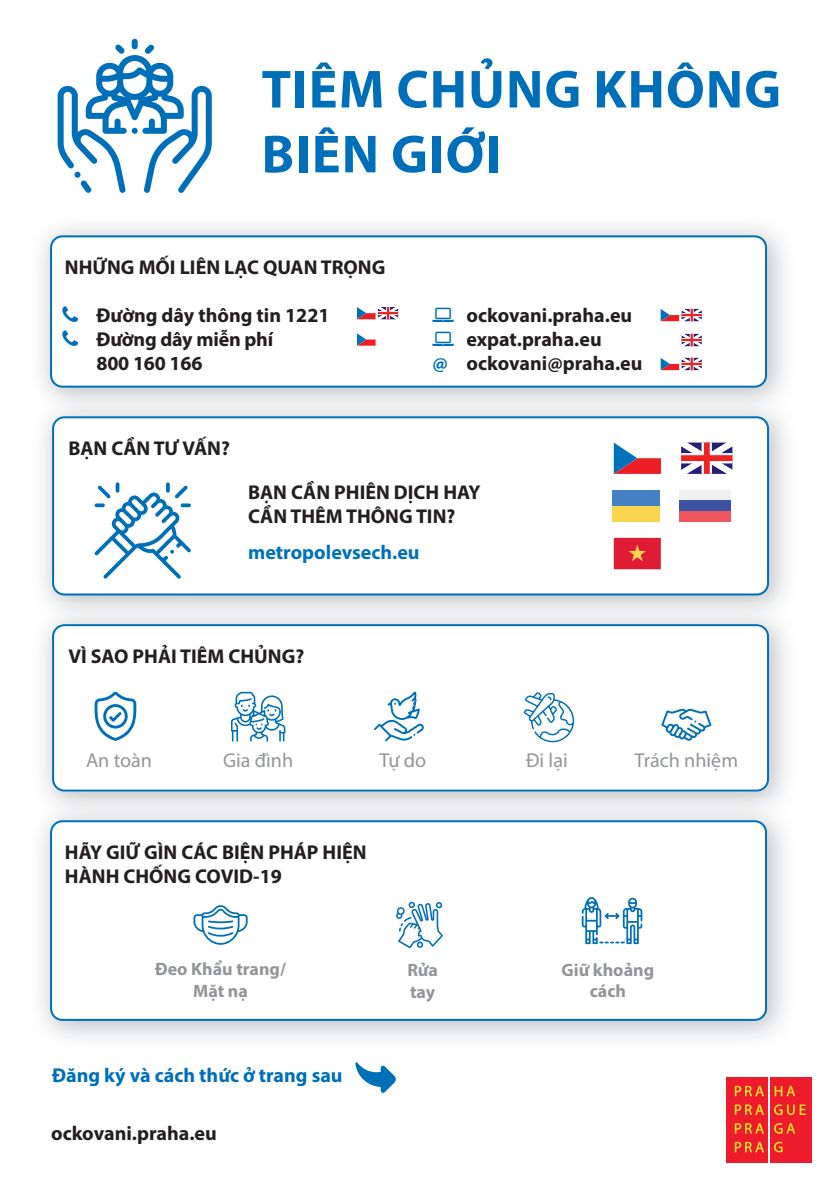
<style>
.page{position:relative;width:840px;height:1191px;background:#fff}
.page>*{position:absolute;margin:0;border:0;box-sizing:border-box;transform-origin:0 0}
.t1{font:700 54px/64.8px "Myriad Pro";letter-spacing:.02em;color:#006fba}
.t2{font:700 20px/24px "Myriad Pro";color:#231f20}
.t3{font:20px "Myriad Pro";color:#939598}
.t4{font:700 20px "Myriad Pro";color:#006fba}
.t5{font:700 20px "Myriad Pro";color:#0072bc}
.t6{font:700 18px/21.6px "Myriad Pro";color:#939598;text-align:center}
.s1{color:#006fba}
</style>
<div class="page">
<div style="left:726px;top:1077px;width:41px;height:85px;background:#ee1b2d"></div>
<div style="left:769px;top:1077px;width:42px;height:85px;background:#ee1b2d"></div>
<svg style="left:734px;top:1085px;width:29px;height:11px"></svg>
<svg style="left:774px;top:1085px;width:20px;height:11px"></svg>
<svg style="left:734px;top:1104px;width:29px;height:11px"></svg>
<svg style="left:774px;top:1104px;width:31px;height:11px"></svg>
<svg style="left:734px;top:1123px;width:29px;height:10px"></svg>
<svg style="left:774px;top:1123px;width:20px;height:10px"></svg>
<svg style="left:734px;top:1141px;width:29px;height:11px"></svg>
<svg style="left:774px;top:1141px;width:8px;height:11px"></svg>
<div style="left:132px;top:39px;width:6px;height:10px;background:#006fba;border-radius:3px"></div>
<svg style="left:58px;top:44px;width:154px;height:149px"></svg>
<img style="left:41px;top:226px;width:744px;height:169px">
<div style="left:51px;top:236px;width:714px;height:151px;background:#fff;border-radius:11px"></div>
<div style="left:50px;top:235px;width:716px;height:153px;border:2px solid #006fba;border-radius:11px"></div>
<svg style="left:357px;top:307px;width:41px;height:12px"></svg>
<svg style="left:357px;top:333px;width:18px;height:13px"></svg>
<svg style="left:660px;top:309px;width:41px;height:12px"></svg>
<svg style="left:681px;top:334px;width:20px;height:12px"></svg>
<svg style="left:660px;top:358px;width:41px;height:12px"></svg>
<img style="left:43px;top:624px;width:744px;height:175px">
<svg style="left:52px;top:624px;width:716px;height:167px"></svg>
<svg style="left:94px;top:691px;width:42px;height:50px"></svg>
<svg style="left:231px;top:692px;width:54px;height:49px"></svg>
<svg style="left:373px;top:691px;width:50px;height:50px"></svg>
<svg style="left:523px;top:692px;width:50px;height:50px"></svg>
<svg style="left:660px;top:708px;width:51px;height:33px"></svg>
<img style="left:41px;top:821px;width:744px;height:217px">
<div style="left:51px;top:821px;width:714px;height:199px;background:#fff;border-radius:11px"></div>
<div style="left:50px;top:820px;width:716px;height:201px;border:2px solid #006fba;border-radius:11px"></div>
<svg style="left:581px;top:897px;width:61px;height:47px"></svg>
<svg style="left:396px;top:901px;width:46px;height:47px"></svg>
<svg style="left:193px;top:905px;width:54px;height:40px"></svg>
<svg style="left:355px;top:1062px;width:41px;height:30px"></svg>
<img style="left:43px;top:417px;width:744px;height:186px">
<img style="left:61px;top:624px;width:698px;height:1px">
<div style="left:53px;top:417px;width:714px;height:177px;background:#fff;border-radius:11px"></div>
<div style="left:52px;top:416px;width:716px;height:179px;border:2px solid #006fba;border-radius:11px"></div>
<svg style="left:94px;top:482px;width:97px;height:96px"></svg>
<svg style="left:166px;top:482px;width:4px;height:10px"></svg>
<svg style="left:180px;top:503px;width:11px;height:4px"></svg>
<svg style="left:613px;top:442px;width:47px;height:32px"></svg>
<svg style="left:681px;top:442px;width:51px;height:32px"></svg>
<div style="left:612px;top:490px;width:47px;height:31px;background:#fcd64f"></div>
<div style="left:612px;top:490px;width:47px;height:16px;background:#4480c2"></div>
<div style="left:679px;top:490px;width:51px;height:10px;background:#eff1f0"></div>
<div style="left:679px;top:511px;width:51px;height:10px;background:#f0565f"></div>
<div style="left:679px;top:500px;width:51px;height:11px;background:#3c53a3"></div>
<svg style="left:613px;top:538px;width:47px;height:31px"></svg>
<h1 class="t1" style="left:261px;top:55px;width:521px">TIÊM CHỦNG KHÔNG<br>BIÊN GIỚI</h1>
<p class="t2" style="left:65px;top:255px;width:322px">NHỮNG MỐI LIÊN LẠC QUAN TRỌNG</p>
<p class="t2" style="left:96px;top:302px;width:234px">Đường dây thông tin 1221<br>Đường dây miễn phí<br>800 160 166</p>
<p class="t2" style="left:466px;top:302px;width:167px">ockovani.praha.eu</p>
<p class="t2" style="left:466px;top:326px;width:137px">expat.praha.eu</p>
<p class="t2" style="left:432px;top:350px;width:211px"><span class="s1">@</span> ockovani@praha.eu</p>
<p class="t2" style="left:68px;top:435px;width:163px">BẠN CẦN TƯ VẤN?</p>
<p class="t2" style="left:248px;top:479px;width:234px">BẠN CẦN PHIÊN DỊCH HAY<br>CẦN THÊM THÔNG TIN?</p>
<p class="t5" style="left:248px;top:539px;width:173px">metropolevsech.eu</p>
<p class="t2" style="left:68px;top:643px;width:237px">VÌ SAO PHẢI TIÊM CHỦNG?</p>
<p class="t3" style="left:86px;top:748px;width:68px">An toàn</p>
<p class="t3" style="left:223px;top:748px;width:71px">Gia đình</p>
<p class="t3" style="left:379px;top:748px;width:48px">Tự do</p>
<p class="t3" style="left:526px;top:748px;width:43px">Đi lại</p>
<p class="t3" style="left:634px;top:748px;width:105px">Trách nhiệm</p>
<p class="t2" style="left:65px;top:839px;width:303px">HÃY GIỮ GÌN CÁC BIỆN PHÁP HIỆN<br>HÀNH CHỐNG COVID-19</p>
<p class="t6" style="left:155px;top:957px;width:132px">Đeo Khẩu trang/<br>Mặt nạ</p>
<p class="t4" style="left:52px;top:1062px;width:292px">Đăng ký và cách thức ở trang sau</p>
<p class="t2" style="left:51px;top:1120px;width:167px">ockovani.praha.eu</p>
<p class="t6" style="left:407px;top:958px;width:32px;text-align:left">Rửa tay</p>
<p class="t6" style="left:561px;top:958px;width:94px">Giữ khoảng cách</p>
</div>
